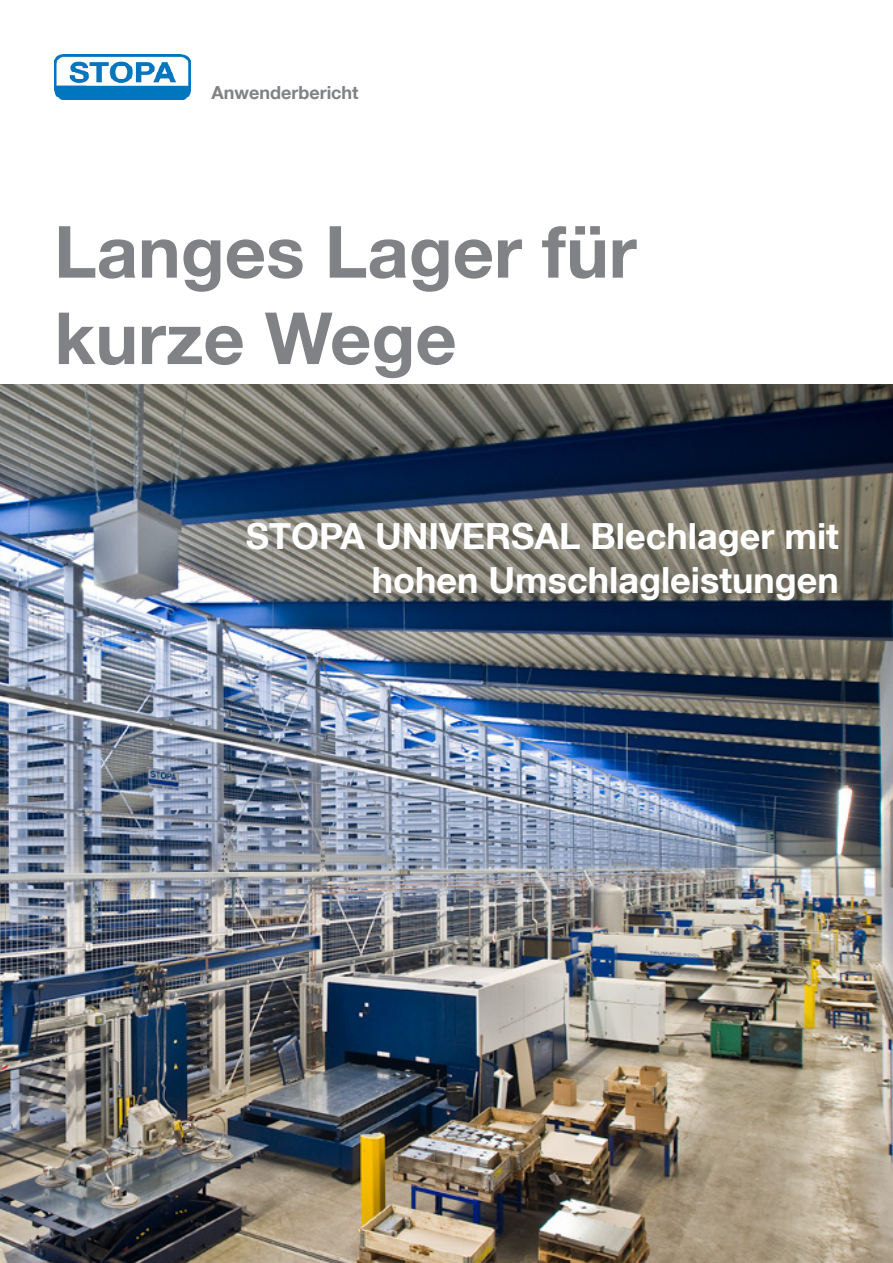
<style>
.page{position:relative;width:893px;height:1263px;background:#fff}
.page>*{position:absolute;margin:0;border:0;box-sizing:border-box;transform-origin:0 0}
.t1{font:700 72px/86.4px "Helvetica Neue LT Com";color:#808285}
.t2{font:700 36px/43.2px "Helvetica Neue LT Com";color:#fff;text-align:right}
.t3{font:700 18px "Helvetica Neue LT Com";color:#808285}
</style>
<div class="page">
<img style="left:0;top:385px;width:893px;height:878px">
<img style="left:54px;top:54px;width:136px;height:45px">
<p class="t3" style="left:211px;top:82px;width:149px">Anwenderbericht</p>
<h1 class="t1" style="left:54px;top:207px;width:584px">Langes Lager für kurze Wege</h1>
<p class="t2" style="left:246px;top:514px;width:595px">STOPA UNIVERSAL Blechlager mit hohen Umschlagleistungen</p>
</div>
